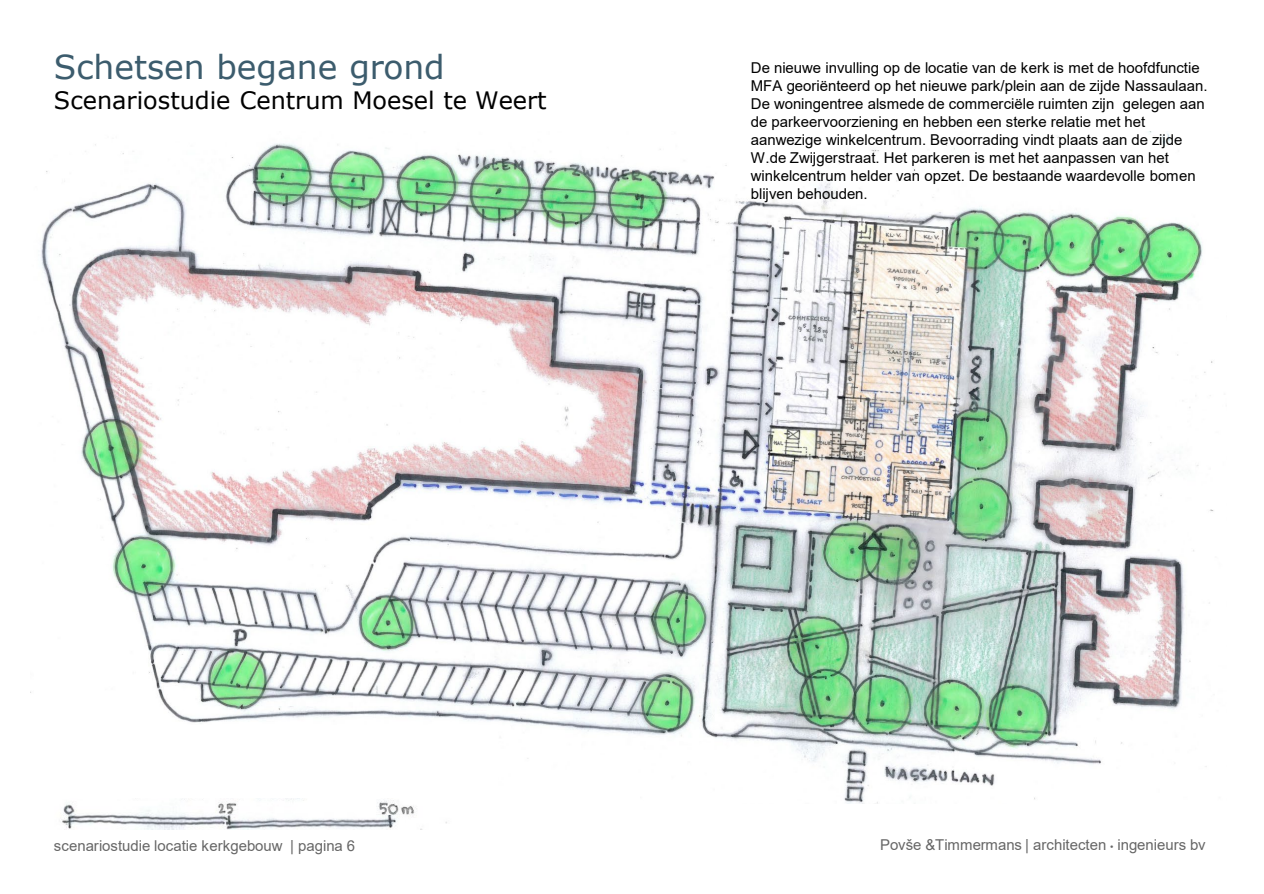
<style>
.page{position:relative;width:1264px;height:894px;background:#fff}
.page>*{position:absolute;margin:0;border:0;box-sizing:border-box;transform-origin:0 0}
.t1{font:33px "Verdana";color:#3c5c6d}
.t2{font:24px "Verdana";color:#000}
.t3{font:15px/18px "Arial";color:#000}
.t4{font:15px "Arial";color:#666}
.s1{font-family:"Arial Unicode MS";font-size:9.75px}
</style>
<div class="page">
<img style="left:41px;top:132px;width:1173px;height:671px">
<img style="left:54px;top:726px;width:456px;height:103px">
<img style="left:217px;top:801px;width:20px;height:12px">
<img style="left:376px;top:799px;width:42px;height:15px">
<div style="left:54px;top:724px;width:444px;height:74px;background:#fff"></div>
<h2 class="t1" style="left:54px;top:44px;width:392px">Schetsen begane grond</h2>
<h2 class="t2" style="left:54px;top:83px;width:494px">Scenariostudie Centrum Moesel te Weert</h2>
<p class="t3" style="left:750px;top:58px;width:458px">De nieuwe invulling op de locatie van de kerk is met de hoofdfunctie MFA georiënteerd op het nieuwe park/plein aan de zijde Nassaulaan.<br>De woningentree alsmede de commerciële ruimten zijn gelegen aan de parkeervoorziening en hebben een sterke relatie met het aanwezige winkelcentrum. Bevoorrading vindt plaats aan de zijde W.de Zwijgerstraat. Het parkeren is met het aanpassen van het winkelcentrum helder van opzet. De bestaande waardevolle bomen blijven behouden.</p>
<p class="t4" style="left:54px;top:834px;width:302px">scenariostudie locatie kerkgebouw | pagina 6</p>
<p class="t4" style="left:879px;top:834px;width:327px">Povše &amp;Timmermans | architecten <span class="s1">•</span> ingenieurs bv</p>
</div>
